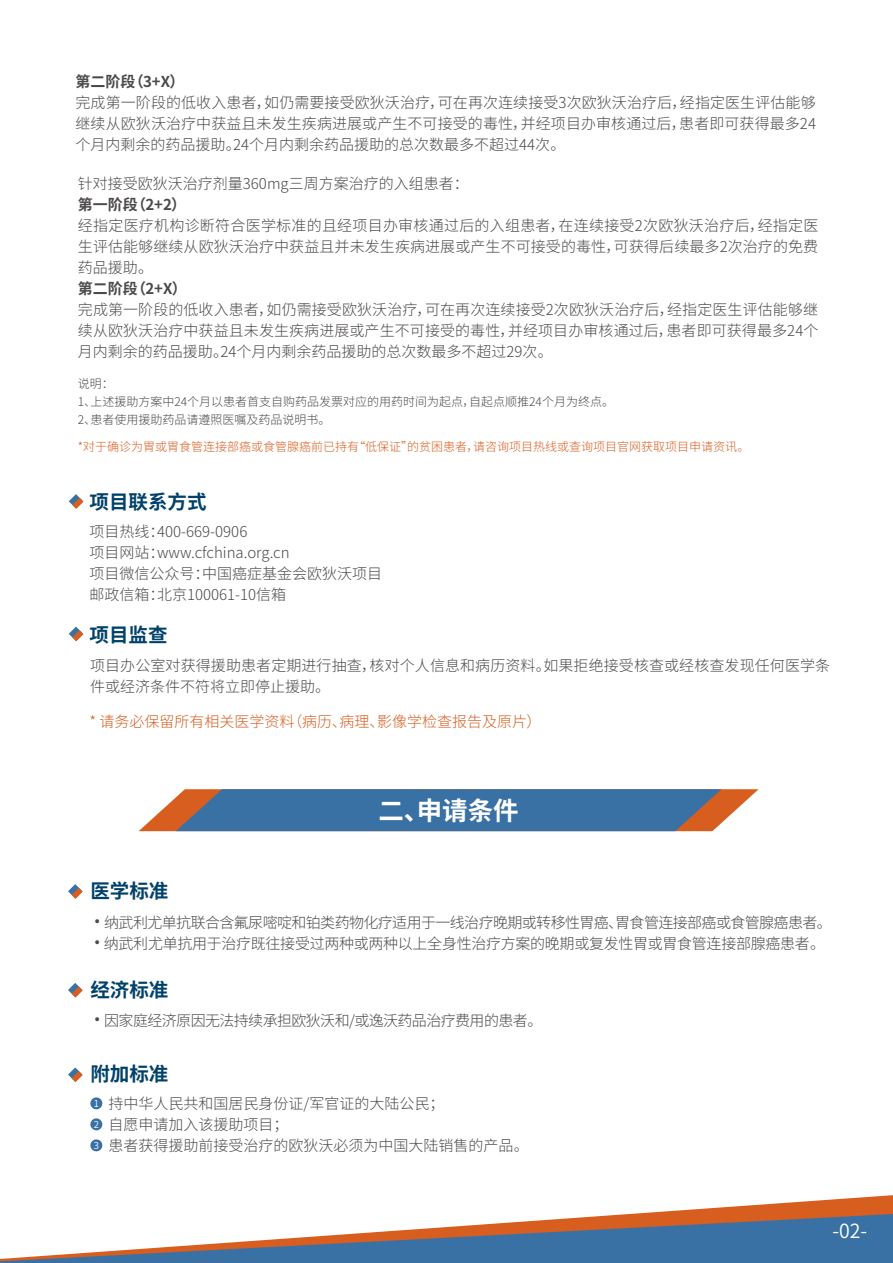
<style>
.page{position:relative;width:893px;height:1263px;background:#fff}
.page>*{position:absolute;margin:0;border:0;box-sizing:border-box;transform-origin:0 0}
.t1{font:700 25.5px "Source Han Sans CN";color:#fff}
.t2{font:700 19.5px "Source Han Sans CN";color:#00416b}
.t3{font:19.5px "Source Han Sans CN";color:#fff}
.t4{font:300 15px/21px "Source Han Sans CN";color:#4c4948}
.t5{font:300 15px/21px "Source Han Sans CN";letter-spacing:-.03em;color:#4c4948}
.t6{font:300 15px "Source Han Sans CN";color:#d85e20}
.t7{font:300 15px "Source Han Sans CN";letter-spacing:-.04em;color:#4c4948}
.t8{font:700 15px "Source Han Sans CN";color:#4c4948}
.t9{font:300 12px/18px "Source Han Sans CN";color:#4c4948}
.t10{font:300 12px "Source Han Sans CN";color:#d85e20}
.t11{font:9.6px/21px "Source Han Sans CN";color:#fff;text-align:justify}
.s1{font-weight:800;font-size:18px}
</style>
<div class="page">
<svg style="left:630px;top:1195px;width:263px;height:19px"></svg>
<svg style="left:0;top:1214px;width:893px;height:49px"></svg>
<svg style="left:139px;top:789px;width:620px;height:42px;background:#5b799a"></svg>
<svg style="left:69px;top:494px;width:14px;height:15px"></svg>
<svg style="left:69px;top:627px;width:14px;height:14px"></svg>
<svg style="left:68px;top:884px;width:15px;height:15px"></svg>
<svg style="left:68px;top:983px;width:15px;height:14px"></svg>
<svg style="left:90px;top:1097px;width:13px;height:13px"></svg>
<svg style="left:90px;top:1118px;width:13px;height:13px"></svg>
<svg style="left:90px;top:1139px;width:13px;height:13px"></svg>
<svg style="left:68px;top:1067px;width:15px;height:15px"></svg>
<p class="t8" style="left:76px;top:73px;width:110px">第二阶段（3+X）</p>
<p class="t4" style="left:76px;top:92px;width:742px;text-align:justify">完成第一阶段的低收入患者，如仍需要接受欧狄沃治疗，可在再次连续接受3次欧狄沃治疗后，经指定医生评估能够继续从欧狄沃治疗中获益且未发生疾病进展或产生不可接受的毒性，并经项目办审核通过后，患者即可获得最多24个月内剩余的药品援助。24个月内剩余药品援助的总次数最多不超过44次。</p>
<p class="t4" style="left:78px;top:173px;width:392px">针对接受欧狄沃治疗剂量360mg三周方案治疗的入组患者：</p>
<p class="t8" style="left:78px;top:196px;width:110px">第一阶段（2+2）</p>
<p class="t4" style="left:78px;top:215px;width:742px;text-align:justify">经指定医疗机构诊断符合医学标准的且经项目办审核通过后的入组患者，在连续接受2次欧狄沃治疗后，经指定医生评估能够继续从欧狄沃治疗中获益且并未发生疾病进展或产生不可接受的毒性，可获得后续最多2次治疗的免费药品援助。</p>
<p class="t8" style="left:78px;top:280px;width:110px">第二阶段（2+X）</p>
<p class="t4" style="left:78px;top:299px;width:742px;text-align:justify">完成第一阶段的低收入患者，如仍需接受欧狄沃治疗，可在再次连续接受2次欧狄沃治疗后，经指定医生评估能够继续从欧狄沃治疗中获益且未发生疾病进展或产生不可接受的毒性，并经项目办审核通过后，患者即可获得最多24个月内剩余的药品援助。24个月内剩余药品援助的总次数最多不超过29次。</p>
<p class="t9" style="left:78px;top:375px;width:538px">说明：<br>1、上述援助方案中24个月以患者首支自购药品发票对应的用药时间为起点，自起点顺推24个月为终点。<br>2、患者使用援助药品请遵照医嘱及药品说明书。</p>
<p class="t10" style="left:78px;top:439px;width:673px">*对于确诊为胃或胃食管连接部癌或食管腺癌前已持有“低保证”的贫困患者，请咨询项目热线或查询项目官网获取项目申请资讯。</p>
<h2 class="t2" style="left:90px;top:491px;width:119px">项目联系方式</h2>
<p class="t4" style="left:90px;top:521px;width:294px">项目热线：400-669-0906<br>项目网站：www.cfchina.org.cn<br>项目微信公众号：中国癌症基金会欧狄沃项目邮政信箱：北京100061-10信箱</p>
<h2 class="t2" style="left:90px;top:624px;width:80px">项目监查</h2>
<p class="t4" style="left:90px;top:655px;width:742px">项目办公室对获得援助患者定期进行抽查，核对个人信息和病历资料。如果拒绝接受核查或经核查发现任何医学条件或经济条件不符将立即停止援助。</p>
<p class="t6" style="left:90px;top:713px;width:453px">* 请务必保留所有相关医学资料（病历、病理、影像学检查报告及原片）</p>
<h1 class="t1" style="left:378px;top:797px;width:142px">二、申请条件</h1>
<h2 class="t2" style="left:90px;top:880px;width:80px">医学标准</h2>
<p class="t5" style="left:92px;top:912px;width:742px"><span class="s1">·</span>纳武利尤单抗联合含氟尿嘧啶和铂类药物化疗适用于一线治疗晚期或转移性胃癌、胃食管连接部癌或食管腺癌患者。<span class="s1">·</span>纳武利尤单抗用于治疗既往接受过两种或两种以上全身性治疗方案的晚期或复发性胃或胃食管连接部腺癌患者。</p>
<h2 class="t2" style="left:90px;top:979px;width:80px">经济标准</h2>
<p class="t7" style="left:92px;top:1012px;width:452px"><span class="s1">·</span>因家庭经济原因无法持续承担欧狄沃和/或逸沃药品治疗费用的患者。</p>
<h2 class="t2" style="left:90px;top:1063px;width:80px">附加标准</h2>
<p class="t11" style="left:94px;top:1093px;width:7px">1<br>2<br>3</p>
<p class="t4" style="left:108px;top:1093px;width:422px">持中华人民共和国居民身份证/军官证的大陆公民；<br>自愿申请加入该援助项目；<br>患者获得援助前接受治疗的欧狄沃必须为中国大陆销售的产品。</p>
<h2 class="t3" style="left:832px;top:1220px;width:36px">-02-</h2>
</div>
